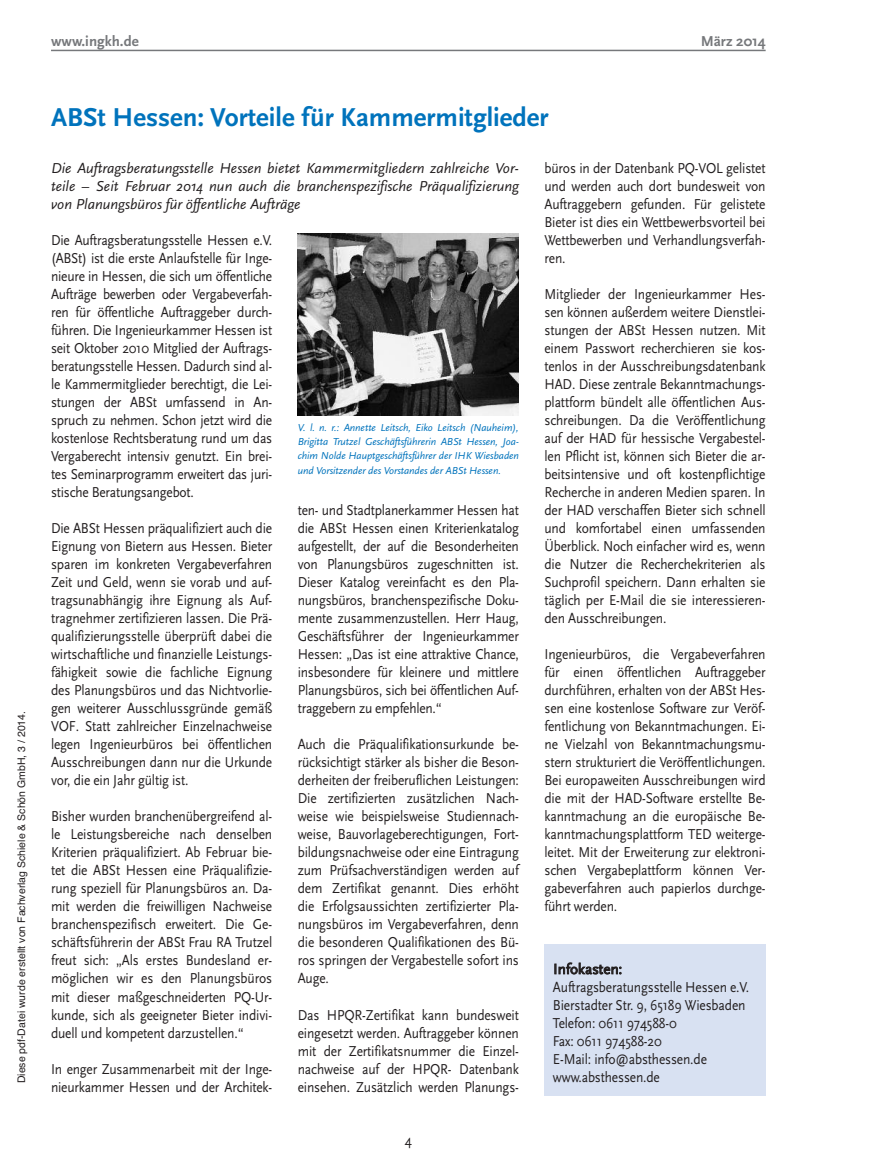
<style>
.page{position:relative;width:872px;height:1170px;background:#fff}
.page>*{position:absolute;margin:0;border:0;box-sizing:border-box;transform-origin:0 0}
.t1{font:700 27px "Scala Sans OT";color:#0073bc}
.t2{font:15px/18px "Scala Sans";letter-spacing:-.01em;color:#231f20;text-align:justify;scale:.9 1}
.t3{font:italic 15px/18px "Scala Sans";color:#231f20;text-align:justify}
.t4{font:700 15px "Scala Sans OT";color:#76787b}
.t5{font:15px "Scala Sans OT";color:#231f20}
.t6{font:italic 10.5px/14.2px "Scala Sans";letter-spacing:-.005em;color:#0073bc;text-align:justify}
.t7{font:10.5px "Helvetica";color:#231f20}
</style>
<div class="page">
<hr style="left:51px;top:50px;width:714px;height:1px;background:#76787b">
<div style="left:544px;top:944px;width:221px;height:152px;background:#d8e1f2"></div>
<img style="left:298px;top:234px;width:221px;height:181px">
<p class="t7" style="left:15px;top:1083px;width:374px;rotate:-90deg">Diese pdf-Datei wurde erstellt von Fachverlag Schiele &amp; Schön GmbH, 3 / 2014.</p>
<p class="t4" style="left:51px;top:35px;width:89px">www.ingkh.de</p>
<p class="t4" style="left:700px;top:35px;width:66px">März 2014</p>
<h1 class="t1" style="left:51px;top:106px;width:499px">ABSt Hessen: Vorteile für Kammermitglieder</h1>
<p class="t3" style="left:51px;top:159px;width:469px">Die Auftragsberatungsstelle Hessen bietet Kammermitgliedern zahlreiche Vor&shy;teile – Seit Februar 2014 nun auch die branchenspezifische Präqualifizierung von Planungsbüros für öffentliche Aufträge</p>
<p class="t2" style="left:544px;top:159px;width:247px">büros in der Datenbank PQ-VOL gelistet und werden auch dort bundesweit von Auftraggebern gefunden. Für gelistete Bieter ist dies ein Wettbewerbsvorteil bei Wettbewerben und Verhandlungsverfah&shy;ren.</p>
<p class="t2" style="left:544px;top:285px;width:247px">Mitglieder der Ingenieurkammer Hes&shy;sen können außerdem weitere Dienstlei&shy;stungen der ABSt Hessen nutzen. Mit einem Passwort recherchieren sie kos&shy;tenlos in der Ausschreibungsdatenbank HAD. Diese zentrale Bekanntmachungs&shy;plattform bündelt alle öffentlichen Aus&shy;schreibungen. Da die Veröffentlichung auf der HAD für hessische Vergabestel&shy;len Pflicht ist, können sich Bieter die ar&shy;beitsintensive und oft kostenpflichtige Recherche in anderen Medien sparen. In der HAD verschaffen Bieter sich schnell und komfortabel einen umfassenden Überblick. Noch einfacher wird es, wenn die Nutzer die Recherchekriterien als Suchprofil speichern. Dann erhalten sie täglich per E-Mail die sie interessieren&shy;den Ausschreibungen.</p>
<p class="t2" style="left:544px;top:645px;width:247px">Ingenieurbüros, die Vergabeverfahren für einen öffentlichen Auftraggeber durchführen, erhalten von der ABSt Hes&shy;sen eine kostenlose Software zur Veröf&shy;fentlichung von Bekanntmachungen. Ei&shy;ne Vielzahl von Bekanntmachungsmu&shy;stern strukturiert die Veröffentlichungen.<br>Bei europaweiten Ausschreibungen wird die mit der HAD-Software erstellte Be&shy;kanntmachung an die europäische Be&shy;kanntmachungsplattform TED weiterge&shy;leitet. Mit der Erweiterung zur elektroni&shy;schen Vergabeplattform können Ver&shy;gabeverfahren auch papierlos durchge&shy;führt werden.</p>
<p class="t2" style="left:51px;top:231px;width:247px">Die Auftragsberatungsstelle Hessen e.V. (ABSt) ist die erste Anlaufstelle für Inge&shy;nieure in Hessen, die sich um öffentliche Aufträge bewerben oder Vergabeverfah&shy;ren für öffentliche Auftraggeber durch&shy;führen. Die Ingenieurkammer Hessen ist seit Oktober 2010 Mitglied der Auftrags&shy;beratungsstelle Hessen. Dadurch sind al&shy;le Kammermitglieder berechtigt, die Lei&shy;stungen der ABSt umfassend in An&shy;spruch zu nehmen. Schon jetzt wird die kostenlose Rechtsberatung rund um das Vergaberecht intensiv genutzt. Ein brei&shy;tes Seminarprogramm erweitert das juri&shy;stische Beratungsangebot.</p>
<p class="t2" style="left:51px;top:519px;width:247px">Die ABSt Hessen präqualifiziert auch die Eignung von Bietern aus Hessen. Bieter sparen im konkreten Vergabeverfahren Zeit und Geld, wenn sie vorab und auf&shy;tragsunabhängig ihre Eignung als Auf&shy;tragnehmer zertifizieren lassen. Die Prä&shy;qualifizierungsstelle überprüft dabei die wirtschaftliche und finanzielle Leistungs&shy;fähigkeit sowie die fachliche Eignung des Planungsbüros und das Nichtvorlie&shy;gen weiterer Ausschlussgründe gemäß VOF. Statt zahlreicher Einzelnachweise legen Ingenieurbüros bei öffentlichen Ausschreibungen dann nur die Urkunde vor, die ein Jahr gültig ist.</p>
<p class="t2" style="left:51px;top:807px;width:247px">Bisher wurden branchenübergreifend al&shy;le Leistungsbereiche nach denselben Kriterien präqualifiziert. Ab Februar bie&shy;tet die ABSt Hessen eine Präqualifizie&shy;rung speziell für Planungsbüros an. Da&shy;mit werden die freiwilligen Nachweise branchenspezifisch erweitert. Die Ge&shy;schäftsführerin der ABSt Frau RA Trutzel freut sich: „Als erstes Bundesland er&shy;möglichen wir es den Planungsbüros mit dieser maßgeschneiderten PQ-Ur&shy;kunde, sich als geeigneter Bieter indivi&shy;duell und kompetent darzustellen.“</p>
<p class="t2" style="left:51px;top:1059px;width:247px">In enger Zusammenarbeit mit der Inge&shy;nieurkammer Hessen und der Architek-</p>
<p class="t6" style="left:298px;top:420px;width:223px">V. l. n. r.: Annette Leitsch, Eiko Leitsch (Nauheim), Brigitta Trutzel Geschäftsführerin ABSt Hessen, Joa&shy;chim Nolde Hauptgeschäftsführer der IHK Wiesbaden und Vorsitzender des Vorstandes der ABSt Hessen.</p>
<p class="t2" style="left:298px;top:501px;width:247px">ten- und Stadtplanerkammer Hessen hat die ABSt Hessen einen Kriterienkatalog aufgestellt, der auf die Besonderheiten von Planungsbüros zugeschnitten ist.<br>Dieser Katalog vereinfacht es den Pla&shy;nungsbüros, branchenspezifische Doku&shy;mente zusammenzustellen. Herr Haug, Geschäftsführer der Ingenieurkammer Hessen: „Das ist eine attraktive Chance, insbesondere für kleinere und mittlere Planungsbüros, sich bei öffentlichen Auf&shy;traggebern zu empfehlen.“</p>
<p class="t2" style="left:298px;top:735px;width:247px">Auch die Präqualifikationsurkunde be&shy;rücksichtigt stärker als bisher die Beson&shy;derheiten der freiberuflichen Leistungen:<br>Die zertifizierten zusätzlichen Nach&shy;weise wie beispielsweise Studiennach&shy;weise, Bauvorlageberechtigungen, Fort&shy;bildungsnachweise oder eine Eintragung zum Prüfsachverständigen werden auf dem Zertifikat genannt. Dies erhöht die Erfolgsaussichten zertifizierter Pla&shy;nungsbüros im Vergabeverfahren, denn die besonderen Qualifikationen des Bü&shy;ros springen der Vergabestelle sofort ins Auge.</p>
<p class="t2" style="left:298px;top:1005px;width:247px">Das HPQR-Zertifikat kann bundesweit eingesetzt werden. Auftraggeber können mit der Zertifikatsnummer die Einzel&shy;nachweise auf der HPQR- Datenbank einsehen. Zusätzlich werden Planungs-</p>
<p class="t5" style="left:553px;top:962px;width:71px">Infokasten:</p>
<p class="t2" style="left:553px;top:977px;width:219px;text-align:left">Auftragsberatungsstelle Hessen e.V.<br>Bierstadter Str. 9, 65189 Wiesbaden<br>Telefon: 0611 974588-0<br>Fax: 0611 974588-20<br>E-Mail: info@absthessen.de www.absthessen.de</p>
<p class="t2" style="left:405px;top:1130px;width:9px">4</p>
</div>
